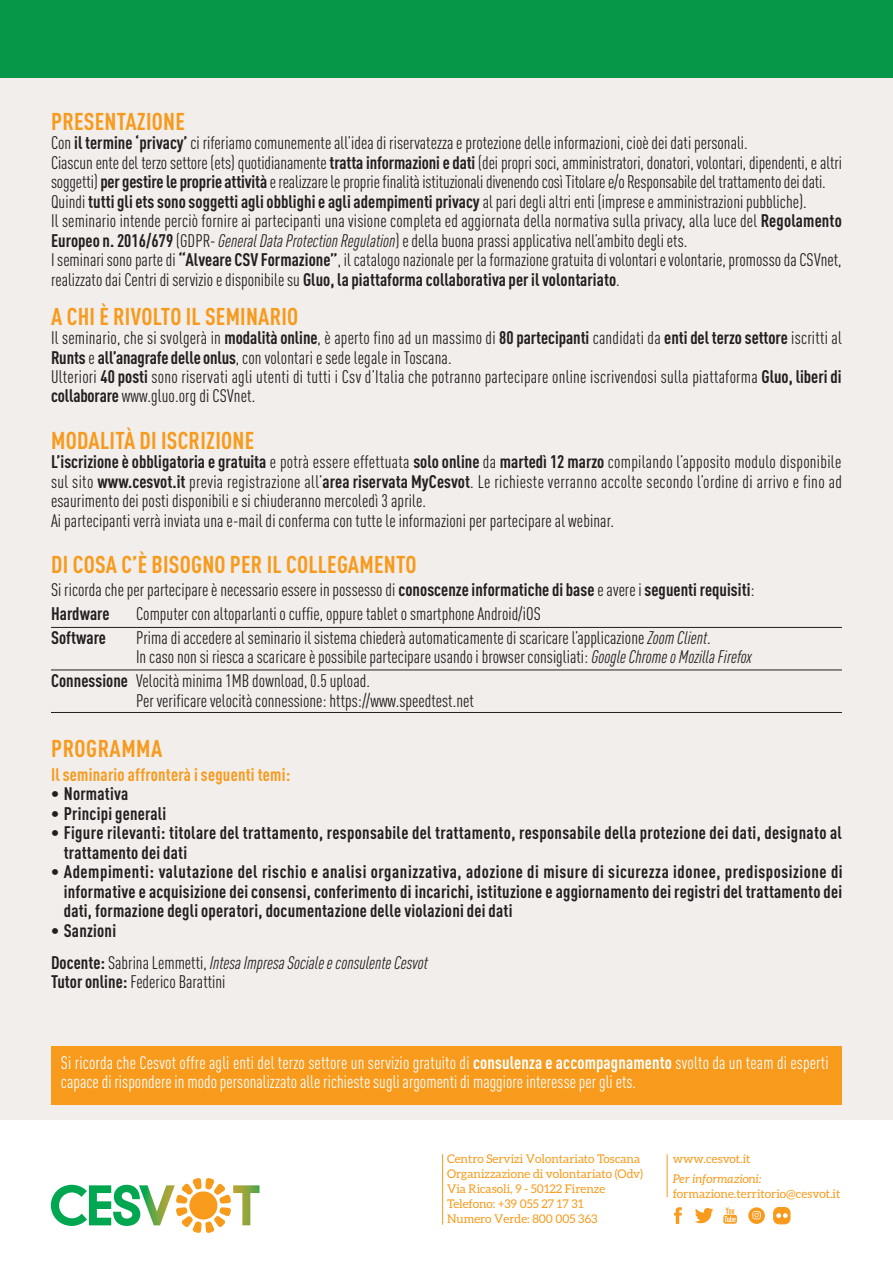
<style>
.page{position:relative;width:893px;height:1263px;background:#fff}
.page>*{position:absolute;margin:0;border:0;box-sizing:border-box;transform-origin:0 0}
.t1{font:700 condensed 24px "DIN Pro";letter-spacing:.01em;color:#f89a1c}
.t2{font:condensed 18px/19.5px "DIN Pro";color:#231f20}
.t3{font:700 condensed 18px/19.5px "DIN Pro";letter-spacing:.015em;color:#231f20}
.t4{font:condensed 18px/19.5px "DIN Pro";color:#fff}
.t5{font:italic condensed 18px/32.2px "DIN Pro";letter-spacing:.005em;color:#231f20}
.t6{font:700 condensed 18px "DIN Pro";letter-spacing:.015em;color:#f89a1c}
.t7{font:12px/15px "Aleo";color:#f89a1c}
.t8{font:italic 12px "Aleo";color:#f89a1c}
.s1{font-weight:700}
.s2{font-style:italic}
.s3{font-weight:700;font-style:normal}
.s4{font-style:normal}
</style>
<div class="page">
<div style="left:0;top:60px;width:892px;height:1059px;background:#f1eeeb"></div>
<div style="left:0;top:0;width:893px;height:77px;background:#069748"></div>
<hr style="left:51px;top:670px;width:791px;height:1px;background:#231f20">
<hr style="left:51px;top:627px;width:791px;height:1px;background:#231f20">
<hr style="left:51px;top:712px;width:791px;height:1px;background:#231f20">
<svg style="left:51px;top:1178px;width:208px;height:55px"></svg>
<hr style="left:667px;top:1154px;width:1px;height:43px;background:#f89a1c">
<hr style="left:442px;top:1154px;width:1px;height:71px;background:#f89a1c">
<svg style="left:674px;top:1207px;width:8px;height:17px"></svg>
<svg style="left:695px;top:1208px;width:18px;height:15px"></svg>
<svg style="left:723px;top:1207px;width:14px;height:17px"></svg>
<svg style="left:748px;top:1207px;width:17px;height:17px"></svg>
<div style="left:774px;top:1207px;width:16px;height:17px;background:#f89a1c;border-radius:5px"></div>
<div style="left:774px;top:1207px;width:16px;height:17px;border:1px solid #f89a1c;border-radius:5px"></div>
<svg style="left:776px;top:1213px;width:12px;height:5px"></svg>
<div style="left:51px;top:1046px;width:791px;height:58px;background:#f89a1c"></div>
<h1 class="t1" style="left:51px;top:103px;width:135px">PRESENTAZIONE</h1>
<p class="t2" style="left:51px;top:132px;width:792px">Con <span class="s1">il termine ‘privacy’</span> ci riferiamo comunemente all’idea di riservatezza e protezione delle informazioni, cioè dei dati personali.<br>Ciascun ente del terzo settore (ets) quotidianamente <span class="s1">tratta informazioni e dati</span> (dei propri soci, amministratori, donatori, volontari, dipendenti, e altri soggetti) <span class="s1">per gestire le proprie attività</span> e realizzare le proprie finalità istituzionali divenendo così Titolare e/o Responsabile del trattamento dei dati.<br>Quindi <span class="s1">tutti gli ets sono soggetti agli obblighi e agli adempimenti privacy</span> al pari degli altri enti (imprese e amministrazioni pubbliche).<br>Il seminario intende perciò fornire ai partecipanti una visione completa ed aggiornata della normativa sulla privacy, alla luce del <span class="s1">Regolamento Europeo n. 2016/679</span> (GDPR- <span class="s2">General Data Protection Regulation</span>) e della buona prassi applicativa nell’ambito degli ets.<br>I seminari sono parte di <span class="s1">“Alveare CSV Formazione”</span>, il catalogo nazionale per la formazione gratuita di volontari e volontarie, promosso da CSVnet, realizzato dai Centri di servizio e disponibile su <span class="s1">Gluo, la piattaforma collaborativa per il volontariato</span>.</p>
<h1 class="t1" style="left:51px;top:298px;width:249px">A CHI È RIVOLTO IL SEMINARIO</h1>
<p class="t2" style="left:51px;top:327px;width:792px">Il seminario, che si svolgerà in <span class="s1">modalità online</span>, è aperto fino ad un massimo di <span class="s1">80 partecipanti</span> candidati da <span class="s1">enti del terzo settore</span> iscritti al <span class="s1">Runts</span> e <span class="s1">all’anagrafe delle onlus</span>, con volontari e sede legale in Toscana.<br>Ulteriori <span class="s1">40 posti</span> sono riservati agli utenti di tutti i Csv d’Italia che potranno partecipare online iscrivendosi sulla piattaforma <span class="s1">Gluo, liberi di collaborare</span> www.gluo.org di CSVnet.</p>
<h1 class="t1" style="left:51px;top:422px;width:204px">MODALITÀ DI ISCRIZIONE</h1>
<p class="t2" style="left:51px;top:451px;width:792px"><span class="s1">L’iscrizione è obbligatoria e gratuita</span> e potrà essere effettuata <span class="s1">solo online</span> da <span class="s1">martedì 12 marzo</span> compilando l’apposito modulo disponibile sul sito <span class="s1">www.cesvot.it</span> previa registrazione all’<span class="s1">area riservata MyCesvot</span>. Le richieste verranno accolte secondo l’ordine di arrivo e fino ad esaurimento dei posti disponibili e si chiuderanno mercoledì 3 aprile.<br>Ai partecipanti verrà inviata una e-mail di conferma con tutte le informazioni per partecipare al webinar.</p>
<h1 class="t1" style="left:51px;top:546px;width:367px">DI COSA C’È BISOGNO PER IL COLLEGAMENTO</h1>
<p class="t2" style="left:51px;top:577px;width:705px;line-height:23.7px">Si ricorda che per partecipare è necessario essere in possesso di <span class="s1">conoscenze informatiche di base</span> e avere i <span class="s1">seguenti requisiti</span>:<br><span class="s1">Hardware</span></p>
<p class="t2" style="left:136px;top:603px;width:406px">Computer con altoparlanti o cuffie, oppure tablet o smartphone Android/iOS</p>
<p class="t3" style="left:51px;top:626px;width:57px">Software</p>
<p class="t2" style="left:136px;top:626px;width:617px">Prima di accedere al seminario il sistema chiederà automaticamente di scaricare l’applicazione <span class="s2">Zoom Client</span>.<br>In caso non si riesca a scaricare è possibile partecipare usando i browser consigliati: <span class="s2">Google Chrome o Mozilla Firefox</span></p>
<p class="t2" style="left:136px;top:670px;width:339px;text-indent:-85px"><span class="s1">Connessione</span> Velocità minima 1MB download, 0.5 upload.<br>Per verificare velocità connessione: https://www.speedtest.net</p>
<h1 class="t1" style="left:51px;top:730px;width:112px">PROGRAMMA</h1>
<p class="t6" style="left:51px;top:760px;width:241px">Il seminario affronterà i seguenti temi:</p>
<p class="t3" style="left:51px;top:782px;width:79px">• Normativa</p>
<p class="t3" style="left:51px;top:802px;width:117px">• Principi generali</p>
<p class="t3" style="left:64px;top:821px;width:780px;text-indent:-13px">• Figure rilevanti: titolare del trattamento, responsabile del trattamento, responsabile della protezione dei dati, designato al trattamento dei dati</p>
<p class="t3" style="left:64px;top:860px;width:780px;text-align:justify;text-indent:-13px">• Adempimenti: valutazione del rischio e analisi organizzativa, adozione di misure di sicurezza idonee, predisposizione di informative e acquisizione dei consensi, conferimento di incarichi, istituzione e aggiornamento dei registri del trattamento dei dati, formazione degli operatori, documentazione delle violazioni dei dati</p>
<p class="t5" style="left:51px;top:913px;width:378px"><span class="s3">• Sanzioni<br>Docente:</span> <span class="s4">Sabrina Lemmetti,</span> Intesa Impresa Sociale e consulente Cesvot</p>
<p class="t2" style="left:51px;top:971px;width:176px"><span class="s1">Tutor online:</span> Federico Barattini</p>
<p class="t4" style="left:61px;top:1051px;width:769px">Si ricorda che Cesvot offre agli enti del terzo settore un servizio gratuito di <span class="s1">consulenza e accompagnamento</span> svolto da un team di esperti capace di rispondere in modo personalizzato alle richieste sugli argomenti di maggiore interesse per gli ets.</p>
<p class="t7" style="left:447px;top:1151px;width:197px">Centro Servizi Volontariato Toscana<br>Organizzazione di volontariato (Odv)<br>Via Ricasoli, 9 - 50122 Firenze<br>Telefono: +39 055 27 17 31<br>Numero Verde: 800 005 363</p>
<p class="t7" style="left:673px;top:1151px;width:79px">www.cesvot.it</p>
<p class="t8" style="left:673px;top:1171px;width:91px">Per informazioni:</p>
<p class="t7" style="left:673px;top:1186px;width:169px">formazione.territorio@cesvot.it</p>
</div>
